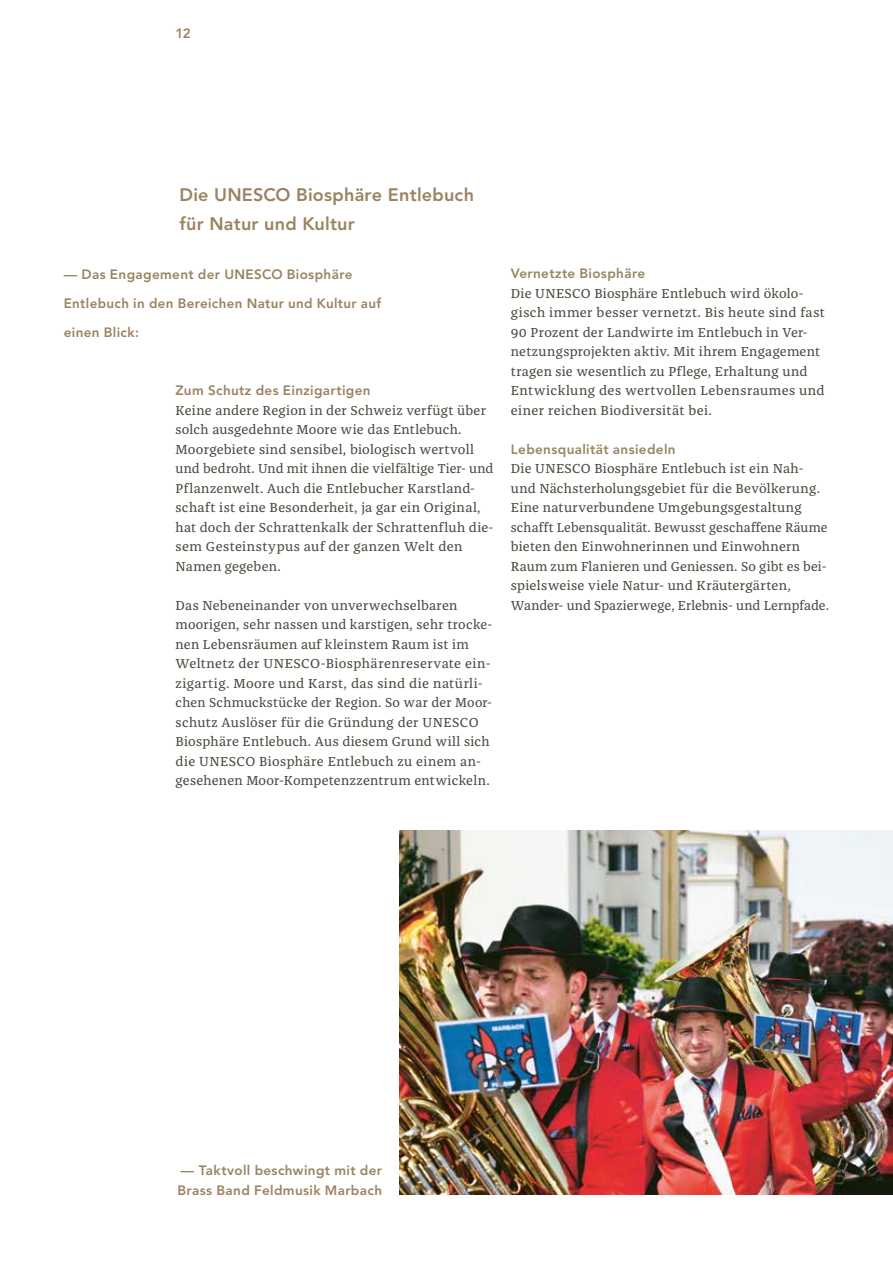
<style>
.page{position:relative;width:893px;height:1263px;background:#fff}
.page>*{position:absolute;margin:0;border:0;box-sizing:border-box;transform-origin:0 0}
.t1{font:800 18px/29.2px "Avenir";letter-spacing:.01em;color:#9a8361}
.t2{font:13.5px/19.5px "Franziska OT";letter-spacing:.02em;color:#4e4a40}
.t3{font:800 13.5px/29.2px "Avenir";letter-spacing:.025em;color:#9a8361}
</style>
<div class="page">
<img style="left:399px;top:831px;width:494px;height:364px">
<p class="t3" style="left:176px;top:19px;width:17px">12</p>
<h1 class="t1" style="left:180px;top:180px;width:296px">Die UNESCO Biosphäre Entlebuch für Natur und Kultur</h1>
<p class="t3" style="left:64px;top:259px;width:319px">— Das Engagement der UNESCO Biosphäre<br>Entlebuch in den Bereichen Natur und Kultur auf einen Blick:</p>
<p class="t3" style="left:176px;top:376px;width:197px">Zum Schutz des Einzigartigen</p>
<p class="t2" style="left:176px;top:401px;width:319px">Keine andere Region in der Schweiz verfügt über solch ausgedehnte Moore wie das Entlebuch.<br>Moorgebiete sind sensibel, biologisch wertvoll und bedroht. Und mit ihnen die vielfältige Tier- und Pflanzenwelt. Auch die Entlebucher Karstland&shy;schaft ist eine Besonderheit, ja gar ein Original, hat doch der Schrattenkalk der Schrattenfluh die&shy;sem Gesteinstypus auf der ganzen Welt den Namen gegeben.</p>
<p class="t2" style="left:176px;top:596px;width:318px">Das Nebeneinander von unverwechselbaren moorigen, sehr nassen und karstigen, sehr trocke&shy;nen Lebensräumen auf kleinstem Raum ist im Weltnetz der UNESCO-Biosphärenreservate ein&shy;zigartig. Moore und Karst, das sind die natürli&shy;chen Schmuckstücke der Region. So war der Moor&shy;schutz Auslöser für die Gründung der UNESCO Biosphäre Entlebuch. Aus diesem Grund will sich die UNESCO Biosphäre Entlebuch zu einem an&shy;gesehenen Moor-Kompetenzzentrum entwickeln.</p>
<p class="t3" style="left:511px;top:259px;width:136px">Vernetzte Biosphäre</p>
<p class="t2" style="left:511px;top:284px;width:315px">Die UNESCO Biosphäre Entlebuch wird ökolo&shy;gisch immer besser vernetzt. Bis heute sind fast 90 Prozent der Landwirte im Entlebuch in Ver&shy;netzungsprojekten aktiv. Mit ihrem Engagement tragen sie wesentlich zu Pflege, Erhaltung und Entwicklung des wertvollen Lebensraumes und einer reichen Biodiversität bei.</p>
<p class="t3" style="left:511px;top:434px;width:166px">Lebensqualität ansiedeln</p>
<p class="t2" style="left:511px;top:459px;width:320px">Die UNESCO Biosphäre Entlebuch ist ein Nah&shy;und Nächsterholungsgebiet für die Bevölkerung.<br>Eine naturverbundene Umgebungsgestaltung schafft Lebensqualität. Bewusst geschaffene Räume bieten den Einwohnerinnen und Einwohnern Raum zum Flanieren und Geniessen. So gibt es bei&shy;spielsweise viele Natur- und Kräutergärten, Wander- und Spazierwege, Erlebnis- und Lernpfade.</p>
<p class="t3" style="left:177px;top:1161px;width:206px;line-height:19.5px">— Taktvoll beschwingt mit der<br>Brass Band Feldmusik Marbach</p>
</div>
